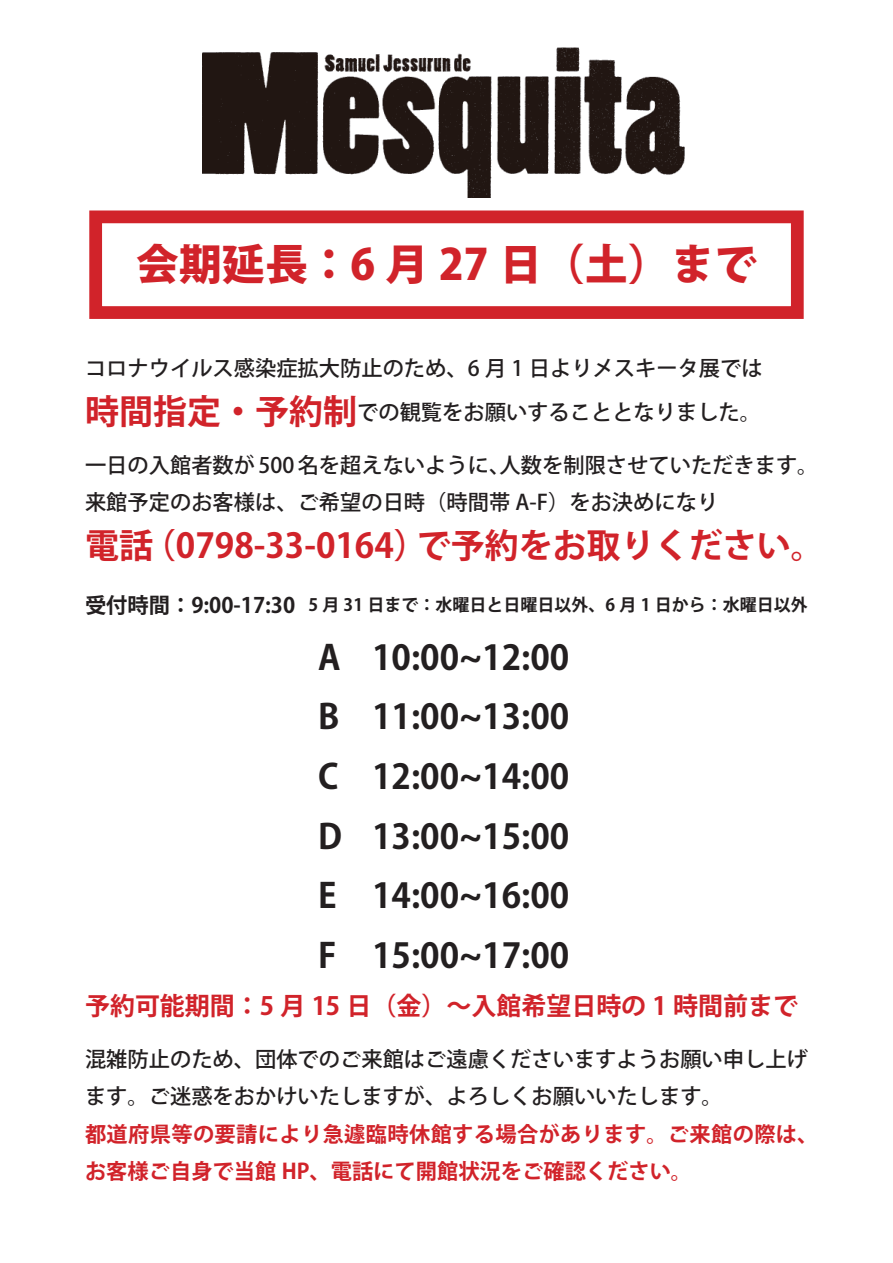
<style>
.page{position:relative;width:893px;height:1263px;background:#fff}
.page>*{position:absolute;margin:0;border:0;box-sizing:border-box;transform-origin:0 0}
.t1{font:800 42.45px "Koz Go Pr 6 N";letter-spacing:.015em;color:#d1232a}
.t2{font:700 34.05px "Koz Go Pr 6 N";color:#231f20}
.t3{font:700 34.05px "Koz Go Pr 6 N";color:#d1232a}
.t4{font:700 25.05px "Koz Go Pr 6 N";color:#d1232a}
.t5{font:500 21.3px/37.2px "Koz Go Pr 6 N";color:#231f20}
.t6{font:700 21.3px/37.2px "Koz Go Pr 6 N";letter-spacing:.015em;color:#d1232a}
.t7{font:700 21.3px "Koz Go Pr 6 N";color:#231f20}
.t8{font:700 16.95px "Koz Go Pr 6 N";color:#231f20}
.s1{font-weight:700;font-size:34.05px;color:#d1232a}
</style>
<div class="page">
<img style="left:203px;top:47px;width:482px;height:151px">
<div style="left:89px;top:210px;width:715px;height:109px;border:13px solid #d1232a"></div>
<h1 class="t1" style="left:136px;top:240px;width:622px">会期延長：6 月 27 日（土）まで</h1>
<p class="t5" style="left:85px;top:347px;width:679px;line-height:43.7px;text-align:right">コロナウイルス感染症拡大防止のため、6 月 1 日よりメスキータ展では<span class="s1">予約制</span>での観覧をお願いすることとなりました。</p>
<h2 class="t3" style="left:85px;top:393px;width:172px">時間指定・</h2>
<p class="t5" style="left:85px;top:447px;width:635px">一日の入館者数が 500 名を超えないように、<br>来館予定のお客様は、ご希望の日時（時間帯 A ）F- をお決めになり</p>
<h2 class="t3" style="left:417px;top:527px;width:410px">で予約をお取りください。</h2>
<p class="t5" style="left:500px;top:447px;width:320px">人数を制限させていただきます。</p>
<h2 class="t3" style="left:142px;top:527px;width:287px">（0798-33-0164）</h2>
<h2 class="t3" style="left:85px;top:527px;width:70px">電話</h2>
<p class="t7" style="left:85px;top:593px;width:212px">受付時間：9:00-17:30</p>
<p class="t8" style="left:308px;top:596px;width:501px">5 月 31 日まで：水曜日と日曜日以外、6 月 1 日から：水曜日以外</p>
<h2 class="t2" style="left:318px;top:638px;width:24px">A</h2>
<h2 class="t2" style="left:372px;top:638px;width:199px">10:00~12:00</h2>
<h2 class="t2" style="left:318px;top:698px;width:23px">B</h2>
<h2 class="t2" style="left:372px;top:698px;width:199px">11:00~13:00</h2>
<h2 class="t2" style="left:318px;top:757px;width:22px">C</h2>
<h2 class="t2" style="left:372px;top:757px;width:199px">12:00~14:00</h2>
<h2 class="t2" style="left:318px;top:817px;width:26px">D</h2>
<h2 class="t2" style="left:372px;top:817px;width:199px">13:00~15:00</h2>
<h2 class="t2" style="left:318px;top:876px;width:20px">E</h2>
<h2 class="t2" style="left:372px;top:876px;width:199px">14:00~16:00</h2>
<h2 class="t2" style="left:318px;top:936px;width:20px">F</h2>
<h2 class="t2" style="left:372px;top:936px;width:199px">15:00~17:00</h2>
<p class="t4" style="left:85px;top:992px;width:714px">予約可能期間：5 月 15 日（金）〜入館希望日時の 1 時間前まで</p>
<p class="t5" style="left:85px;top:1041px;width:724px">混雑防止のため、団体でのご来館はご遠慮くださいますようお願い申し上げます。ご迷惑をおかけいたしますが、よろしくお願いいたします。</p>
<p class="t6" style="left:85px;top:1115px;width:735px">都道府県等の要請により急遽臨時休館する場合があります。ご来館の際は、お客様ご自身で当館 HP、電話にて開館状況をご確認ください。</p>
</div>
